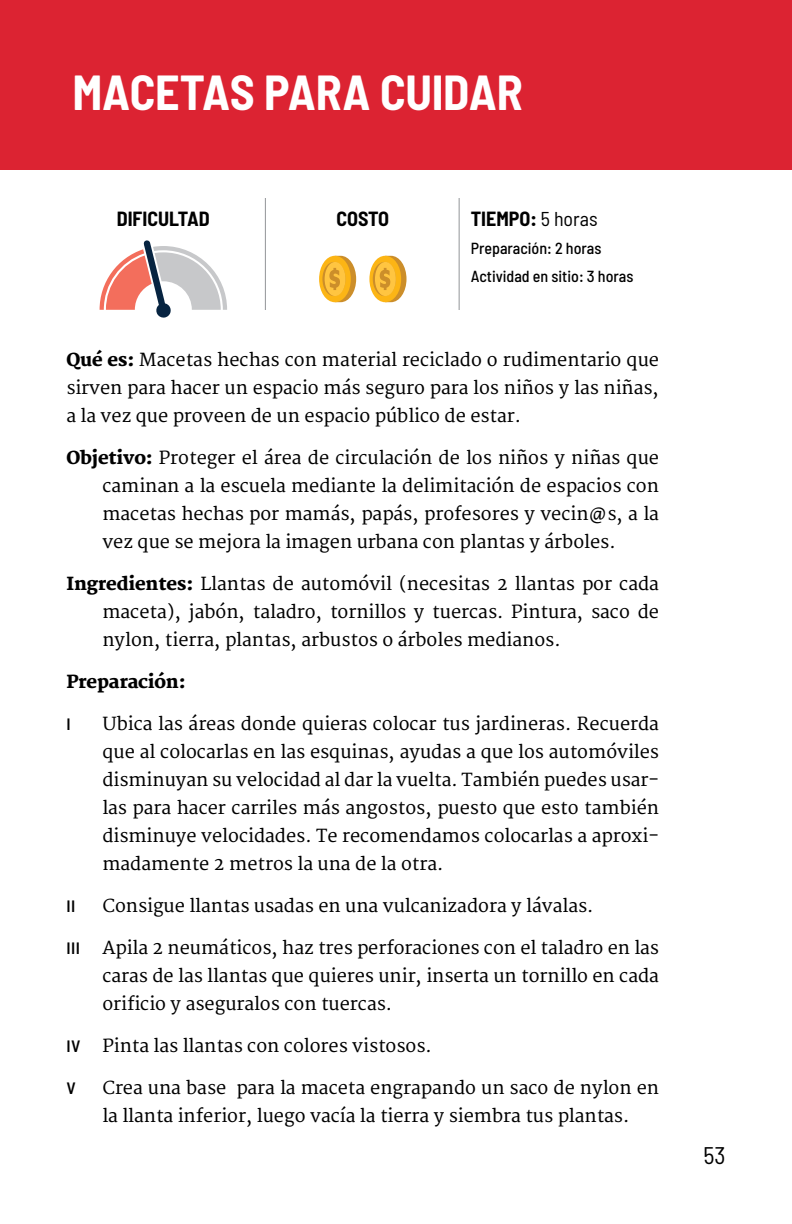
<style>
.page{position:relative;width:792px;height:1224px;background:#fff}
.page>*{position:absolute;margin:0;border:0;box-sizing:border-box;transform-origin:0 0}
.t1{font:700 semi-condensed 48px "Barlow";letter-spacing:-.005em;color:#fff}
.t2{font:semi-condensed 24px "Barlow";color:#000}
.t3{font:700 semi-condensed 20px "Barlow";color:#000}
.t4{font:500 semi-condensed 20px "Barlow";color:#000}
.t5{font:18px/28px "Merriweather";color:#000;text-align:justify}
.t6{font:900 18px "Merriweather";letter-spacing:-.005em;color:#000}
.t7{font:500 semi-condensed 16px/28px "Barlow";color:#000}
.s1{font-weight:400}
.s2{font-weight:900}
.s3{font-family:"Barlow";font-weight:500;font-stretch:semi-condensed;font-size:20px}
</style>
<div class="page">
<hr style="left:265px;top:198px;width:1px;height:112px;background:#939598">
<hr style="left:459px;top:198px;width:1px;height:112px;background:#939598">
<div style="left:0;top:0;width:792px;height:170px;background:#dc2332"></div>
<svg style="left:100px;top:240px;width:127px;height:78px"></svg>
<div style="left:319px;top:256px;width:32px;height:46px;background:#fcb515;border-radius:50%"></div>
<svg style="left:322px;top:262px;width:23px;height:34px"></svg>
<svg style="left:325px;top:256px;width:31px;height:46px"></svg>
<svg style="left:369px;top:256px;width:32px;height:46px"></svg>
<svg style="left:373px;top:262px;width:23px;height:34px"></svg>
<svg style="left:376px;top:256px;width:31px;height:46px"></svg>
<h1 class="t1" style="left:72px;top:62px;width:452px">MACETAS PARA CUIDAR</h1>
<p class="t3" style="left:117px;top:206px;width:95px">DIFICULTAD</p>
<p class="t3" style="left:471px;top:206px;width:128px">TIEMPO: <span class="s1">5 horas</span></p>
<p class="t7" style="left:471px;top:234px;width:164px">Preparación: 2 horas<br>Actividad en sitio: 3 horas</p>
<p class="t3" style="left:336px;top:206px;width:54px">COSTO</p>
<p class="t5" style="left:66px;top:346px;width:594px"><span class="s2">Qué es:</span> Macetas hechas con material reciclado o rudimentario que sirven para hacer un espacio más seguro para los niños y las niñas, a la vez que proveen de un espacio público de estar.</p>
<p class="t5" style="left:102px;top:444px;width:558px;text-indent:-36px"><span class="s2">Objetivo:</span> Proteger el área de circulación de los niños y niñas que caminan a la escuela mediante la delimitación de espacios con macetas hechas por mamás, papás, profesores y vecin@s, a la vez que se mejora la imagen urbana con plantas y árboles.</p>
<p class="t5" style="left:102px;top:570px;width:558px;text-indent:-36px"><span class="s2">Ingredientes:</span> Llantas de automóvil (necesitas 2 llantas por cada maceta), jabón, taladro, tornillos y tuercas. Pintura, saco de nylon, tierra, plantas, arbustos o árboles medianos.</p>
<p class="t6" style="left:66px;top:671px;width:121px">Preparación:</p>
<p class="t4" style="left:66px;top:710px;width:6px">i</p>
<p class="t5" style="left:102px;top:710px;width:558px">Ubica las áreas donde quieras colocar tus jardineras. Recuerda que al colocarlas en las esquinas, ayudas a que los automóviles disminuyan su velocidad al dar la vuelta. También puedes usar&shy;las para hacer carriles más angostos, puesto que esto también disminuye velocidades. Te recomendamos colocarlas a aproxi&shy;madamente 2 metros la una de la otra.</p>
<p class="t4" style="left:66px;top:892px;width:10px">ii</p>
<p class="t5" style="left:102px;top:892px;width:493px">Consigue llantas usadas en una vulcanizadora y lávalas.</p>
<p class="t5" style="left:102px;top:934px;width:558px;text-indent:-36px"><span class="s3">iii</span> Apila 2 neumáticos, haz tres perforaciones con el taladro en las caras de las llantas que quieres unir, inserta un tornillo en cada orificio y aseguralos con tuercas.</p>
<p class="t5" style="left:66px;top:1032px;width:367px"><span class="s3">iv</span> Pinta las llantas con colores vistosos.</p>
<p class="t4" style="left:66px;top:1074px;width:11px">v</p>
<p class="t5" style="left:102px;top:1074px;width:558px">Crea una base para la maceta engrapando un saco de nylon en la llanta inferior, luego vacía la tierra y siembra tus plantas.</p>
<h2 class="t2" style="left:703px;top:1140px;width:24px">53</h2>
</div>
